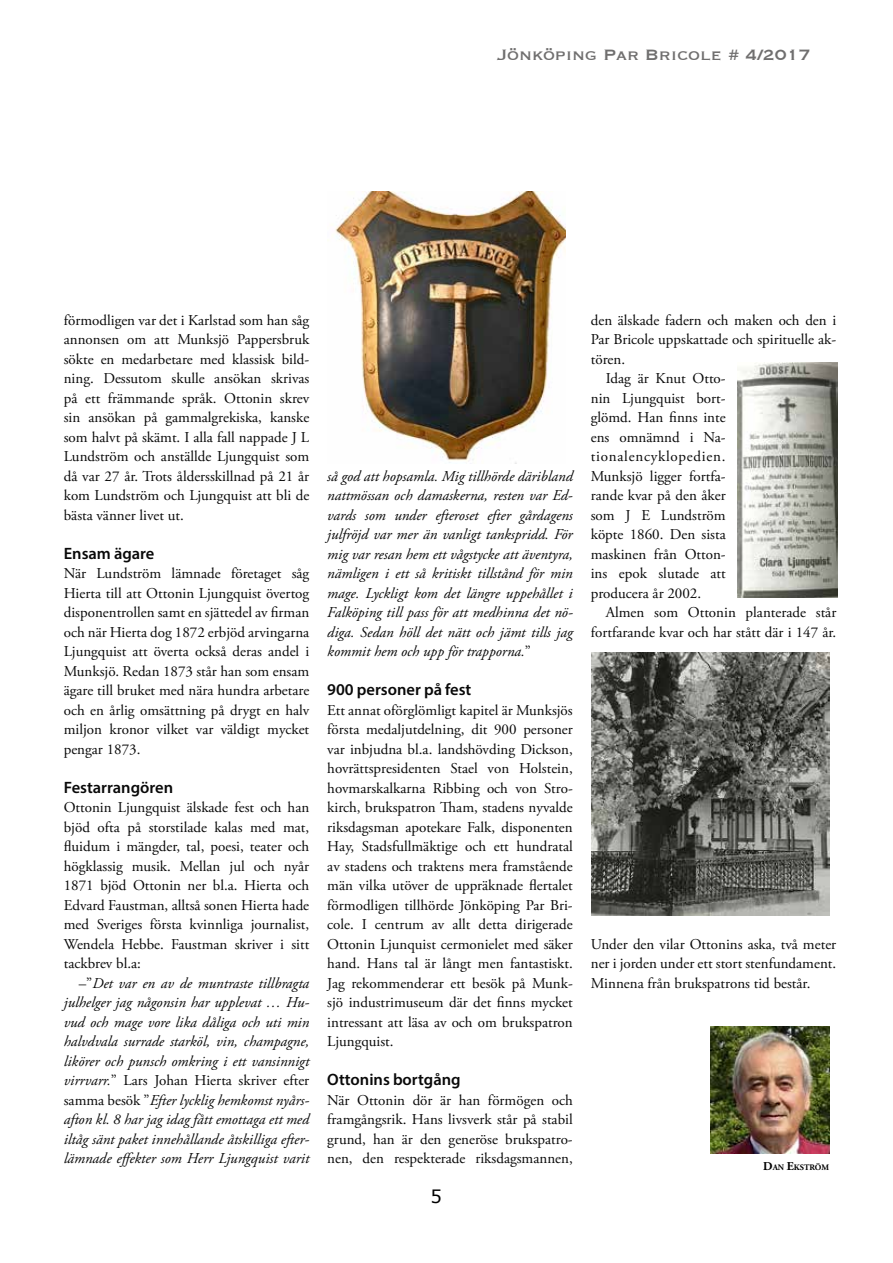
<style>
.page{position:relative;width:893px;height:1263px;background:#fff}
.page>*{position:absolute;margin:0;border:0;box-sizing:border-box;transform-origin:0 0}
.t1{font:19.5px "Copperplate";color:#706f6f}
.t2{font:18px "Verdana";color:#000}
.t3{font:600 16.5px "Myriad Pro";color:#090909}
.t4{font:15px/19.5px "Adobe Garamond Pro";color:#090909;text-align:justify}
.t5{font:italic 15px/19.5px "Adobe Garamond Pro";color:#090909;text-align:justify}
.t6{font:15px "Adobe Garamond Pro";letter-spacing:.05em;color:#090909}
.t7{font:700 8.4px "Adobe Garamond Pro";color:#000}
.s1{font-style:normal}
.s2{font-size:12px}
</style>
<div class="page">
<img style="left:710px;top:1026px;width:119px;height:128px">
<img style="left:591px;top:653px;width:238px;height:262px">
<img style="left:737px;top:362px;width:101px;height:235px">
<img style="left:335px;top:191px;width:231px;height:272px">
<h1 class="t1" style="left:497px;top:42px;width:315px">Jönköping Par Bricole # 4/2017</h1>
<p class="t4" style="left:64px;top:310px;width:247px">förmodligen var det i Karlstad som han såg annonsen om att Munksjö Pappersbruk sökte en medarbetare med klassisk bild&shy;ning. Dessutom skulle ansökan skrivas på ett främmande språk. Ottonin skrev sin ansökan på gammalgrekiska, kanske som halvt på skämt. I alla fall nappade J L Lundström och anställde Ljungquist som då var 27 år. Trots åldersskillnad på 21 år kom Lundström och Ljungquist att bli de bästa vänner livet ut.</p>
<p class="t3" style="left:64px;top:542px;width:92px">Ensam ägare</p>
<p class="t4" style="left:64px;top:564px;width:247px">När Lundström lämnade företaget såg Hierta till att Ottonin Ljungquist övertog disponentrollen samt en sjättedel av firman och när Hierta dog 1872 erbjöd arvingarna Ljungquist att överta också deras andel i Munksjö. Redan 1873 står han som ensam ägare till bruket med nära hundra arbetare och en årlig omsättning på drygt en halv miljon kronor vilket var väldigt mycket pengar 1873.</p>
<p class="t3" style="left:64px;top:776px;width:111px">Festarrangören</p>
<p class="t4" style="left:64px;top:798px;width:247px">Ottonin Ljungquist älskade fest och han bjöd ofta på storstilade kalas med mat, fluidum i mängder, tal, poesi, teater och högklassig musik. Mellan jul och nyår 1871 bjöd Ottonin ner bl.a. Hierta och Edvard Faustman, alltså sonen Hierta hade med Sveriges första kvinnliga journalist, Wendela Hebbe. Faustman skriver i sitt tackbrev bl.a:</p>
<p class="t5" style="left:64px;top:973px;width:247px;text-indent:15px"><span class="s1">–”</span>Det var en av de muntraste tillbragta julhelger jag någonsin har upplevat … Hu&shy;vud och mage vore lika dåliga och uti min halvdvala surrade starköl, vin, champagne, likörer och punsch omkring i ett vansinnigt virrvarr.<span class="s1">” Lars Johan Hierta skriver efter samma besök ”</span>Efter lycklig hemkomst nyårs&shy;afton kl. 8 har jag idag fått emottaga ett med iltåg sänt paket innehållande åtskilliga efter&shy;lämnade effekter som Herr Ljungquist varit</p>
<p class="t5" style="left:327px;top:466px;width:247px">så god att hopsamla. Mig tillhörde däribland nattmössan och damaskerna, resten var Ed&shy;vards som under efteroset efter gårdagens julfröjd var mer än vanligt tankspridd. För mig var resan hem ett vågstycke att äventyra, nämligen i ett så kritiskt tillstånd för min mage. Lyckligt kom det längre uppehållet i Falköping till pass för att medhinna det nö&shy;diga. Sedan höll det nätt och jämt tills jag kommit hem och upp för trapporna.<span class="s1">”</span></p>
<p class="t3" style="left:327px;top:679px;width:146px">900 personer på fest</p>
<p class="t4" style="left:327px;top:700px;width:247px">Ett annat oförglömligt kapitel är Munksjös första medaljutdelning, dit 900 personer var inbjudna bl.a. landshövding Dickson, hovrättspresidenten Stael von Holstein, hovmarskalkarna Ribbing och von Stro&shy;kirch, brukspatron Tham, stadens nyvalde riksdagsman apotekare Falk, disponenten Hay, Stadsfullmäktige och ett hundratal av stadens och traktens mera framstående män vilka utöver de uppräknade flertalet förmodligen tillhörde Jönköping Par Bri&shy;cole. I centrum av allt detta dirigerade Ottonin Ljunquist cermonielet med säker hand. Hans tal är långt men fantastiskt.<br>Jag rekommenderar ett besök på Munk&shy;sjö industrimuseum där det finns mycket intressant att läsa av och om brukspatron Ljungquist.</p>
<p class="t3" style="left:327px;top:1069px;width:135px">Ottonins bortgång</p>
<p class="t4" style="left:327px;top:1090px;width:247px">När Ottonin dör är han förmögen och framgångsrik. Hans livsverk står på stabil grund, han är den generöse brukspatro&shy;nen, den respekterade riksdagsmannen,</p>
<p class="t2" style="left:430px;top:1184px;width:13px">5</p>
<p class="t4" style="left:591px;top:310px;width:247px">den älskade fadern och maken och den i</p>
<p class="t4" style="left:591px;top:330px;width:247px">Par Bricole uppskattade och spirituelle ak-</p>
<p class="t4" style="left:591px;top:349px;width:36px">tören.</p>
<p class="t4" style="left:606px;top:369px;width:121px">Idag är Knut Otto-</p>
<p class="t4" style="left:591px;top:388px;width:136px">nin Ljungquist bort-</p>
<p class="t4" style="left:591px;top:408px;width:136px">glömd. Han finns inte</p>
<p class="t4" style="left:591px;top:427px;width:136px">ens omnämnd i Na-</p>
<p class="t6" style="left:591px;top:447px;width:136px">tionalencyklopedien.</p>
<p class="t4" style="left:591px;top:466px;width:136px">Munksjö ligger fortfa-</p>
<p class="t4" style="left:591px;top:486px;width:136px">rande kvar på den åker</p>
<p class="t4" style="left:591px;top:505px;width:136px">som J E Lundström</p>
<p class="t4" style="left:591px;top:525px;width:137px">köpte 1860. Den sista</p>
<p class="t4" style="left:591px;top:544px;width:136px">maskinen från Otton-</p>
<p class="t4" style="left:591px;top:564px;width:136px">ins epok slutade att</p>
<p class="t4" style="left:591px;top:583px;width:112px">producera år 2002.</p>
<p class="t4" style="left:606px;top:603px;width:232px">Almen som Ottonin planterade står</p>
<p class="t4" style="left:591px;top:622px;width:247px">fortfarande kvar och har stått där i 147 år.</p>
<p class="t4" style="left:591px;top:934px;width:247px">Under den vilar Ottonins aska, två meter ner i jorden under ett stort stenfundament.<br>Minnena från brukspatrons tid består.</p>
<p class="t7" style="left:763px;top:1162px;width:67px"><span class="s2">D</span>AN <span class="s2">E</span>KSTRÖM</p>
</div>
